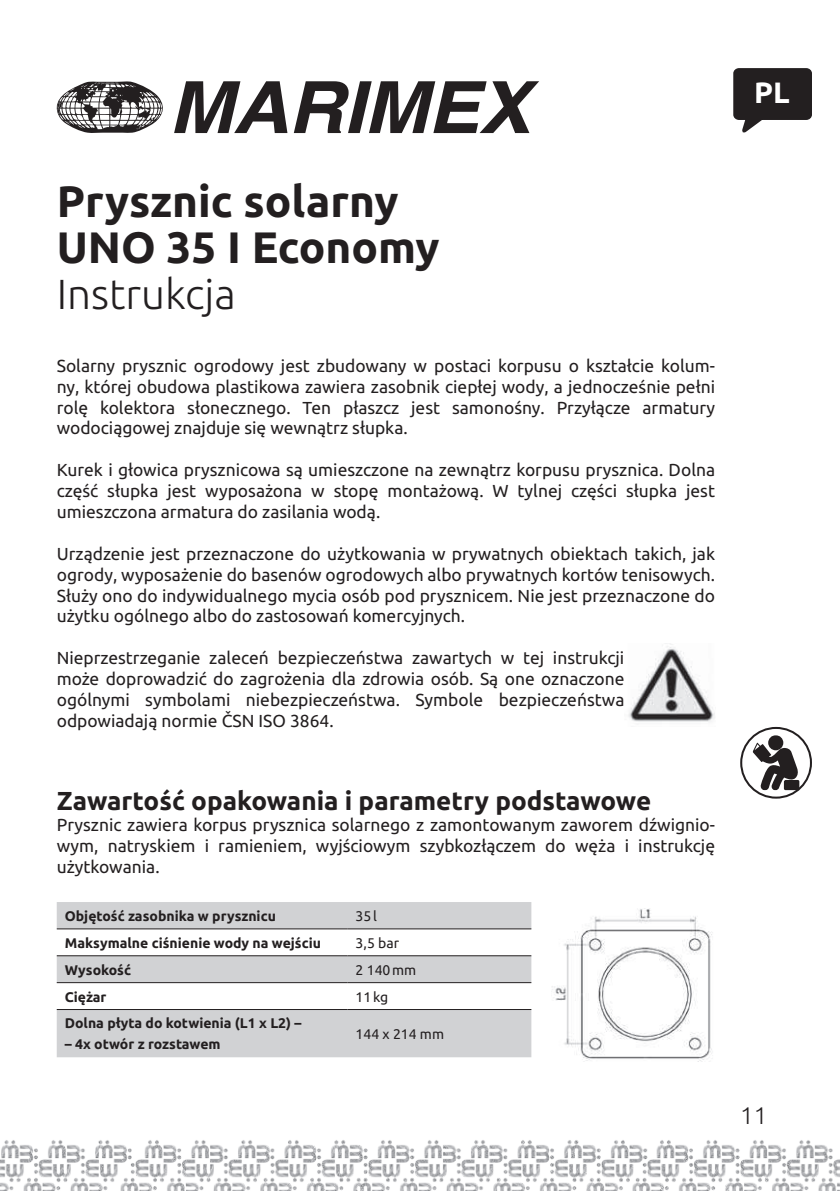
<style>
.page{position:relative;width:840px;height:1191px;background:#fff}
.page>*{position:absolute;margin:0;border:0;box-sizing:border-box;transform-origin:0 0}
.t1{font:700 44px/46px "Ubuntu";color:#231f20}
.t2{font:300 42px "Ubuntu";color:#231f20}
.t3{font:700 29.4px "Ubuntu";color:#fff}
.t4{font:700 26px "Ubuntu";color:#231f20}
.t5{font:300 24px "Ubuntu";color:#231f20}
.t6{font:17.4px/20.8px "Ubuntu";color:#231f20;text-align:justify}
.t7{font:700 14px "Ubuntu";color:#231f20}
.t8{font:14px "Ubuntu";color:#231f20}
</style>
<div class="page">
<img style="left:159px;top:1140px;width:431px;height:51px">
<img style="left:0;top:1140px;width:159px;height:51px">
<img style="left:590px;top:1140px;width:249px;height:51px">
<svg style="left:174px;top:81px;width:113px;height:52px"></svg>
<svg style="left:293px;top:81px;width:246px;height:52px"></svg>
<svg style="left:57px;top:81px;width:106px;height:52px"></svg>
<svg style="left:57px;top:902px;width:474px;height:155px;fill:#d1d2d4"></svg>
<hr style="left:347px;top:928px;width:184px;height:1px;background:#231f20">
<hr style="left:347px;top:955px;width:184px;height:1px;background:#231f20">
<hr style="left:347px;top:982px;width:184px;height:1px;background:#231f20">
<hr style="left:347px;top:1009px;width:184px;height:1px;background:#231f20">
<hr style="left:57px;top:928px;width:290px;height:1px;background:#231f20">
<hr style="left:57px;top:955px;width:290px;height:1px;background:#231f20">
<hr style="left:57px;top:982px;width:290px;height:1px;background:#231f20">
<hr style="left:57px;top:1009px;width:290px;height:1px;background:#231f20">
<img style="left:628px;top:643px;width:86px;height:79px">
<svg style="left:767px;top:735px;width:15px;height:15px"></svg>
<div style="left:783px;top:780px;width:16px;height:10px;background:#231f20;border-radius:2px"></div>
<svg style="left:752px;top:742px;width:45px;height:48px"></svg>
<div style="left:739px;top:727px;width:72px;height:71px;border:2px solid #231f20;border-radius:50%"></div>
<svg style="left:733px;top:68px;width:79px;height:65px"></svg>
<img style="left:552px;top:908px;width:161px;height:153px">
<h3 class="t3" style="left:753px;top:75px;width:37px">PL</h3>
<h1 class="t1" style="left:57px;top:178px;width:384px">Prysznic solarny<br>UNO 35 I Economy</h1>
<h2 class="t2" style="left:57px;top:269px;width:180px">Instrukcja</h2>
<p class="t6" style="left:57px;top:355px;width:659px">Solarny prysznic ogrodowy jest zbudowany w postaci korpusu o kształcie kolum&shy;ny, której obudowa plastikowa zawiera zasobnik ciepłej wody, a jednocześnie pełni rolę kolektora słonecznego. Ten płaszcz jest samonośny. Przyłącze armatury wodociągowej znajduje się wewnątrz słupka.</p>
<p class="t6" style="left:57px;top:459px;width:659px">Kurek i głowica prysznicowa są umieszczone na zewnątrz korpusu prysznica. Dolna część słupka jest wyposażona w stopę montażową. W tylnej części słupka jest umieszczona armatura do zasilania wodą.</p>
<p class="t6" style="left:57px;top:542px;width:659px">Urządzenie jest przeznaczone do użytkowania w prywatnych obiektach takich, jak ogrody, wyposażenie do basenów ogrodowych albo prywatnych kortów tenisowych.<br>Służy ono do indywidualnego mycia osób pod prysznicem. Nie jest przeznaczone do użytku ogólnego albo do zastosowań komercyjnych.</p>
<p class="t6" style="left:57px;top:647px;width:569px">Nieprzestrzeganie zaleceń bezpieczeństwa zawartych w tej instrukcji może doprowadzić do zagrożenia dla zdrowia osób. Są one oznaczone ogólnymi symbolami niebezpieczeństwa. Symbole bezpieczeństwa odpowiadają normie ČSN ISO 3864.</p>
<h3 class="t4" style="left:57px;top:785px;width:595px">Zawartość opakowania i parametry podstawowe</h3>
<p class="t6" style="left:57px;top:814px;width:659px">Prysznic zawiera korpus prysznica solarnego z zamontowanym zaworem dźwignio&shy;wym, natryskiem i ramieniem, wyjściowym szybkozłączem do węża i instrukcję użytkowania.</p>
<p class="t7" style="left:65px;top:907px;width:212px">Objętość zasobnika w prysznicu</p>
<p class="t8" style="left:355px;top:907px;width:23px">35l</p>
<p class="t7" style="left:65px;top:934px;width:258px">Maksymalne ciśnienie wody na wejściu</p>
<p class="t8" style="left:355px;top:934px;width:45px">3,5 bar</p>
<p class="t7" style="left:65px;top:961px;width:68px">Wysokość</p>
<p class="t8" style="left:355px;top:961px;width:62px">2 140mm</p>
<p class="t7" style="left:65px;top:988px;width:43px">Ciężar</p>
<p class="t8" style="left:355px;top:988px;width:34px">11kg</p>
<p class="t7" style="left:65px;top:1015px;width:238px">Dolna płyta do kotwienia (L1 x L2) –</p>
<p class="t7" style="left:65px;top:1035px;width:157px">– 4x otwór z rozstawem</p>
<p class="t8" style="left:355px;top:1025px;width:90px">144 x 214 mm</p>
<h3 class="t5" style="left:739px;top:1101px;width:29px">11</h3>
</div>
